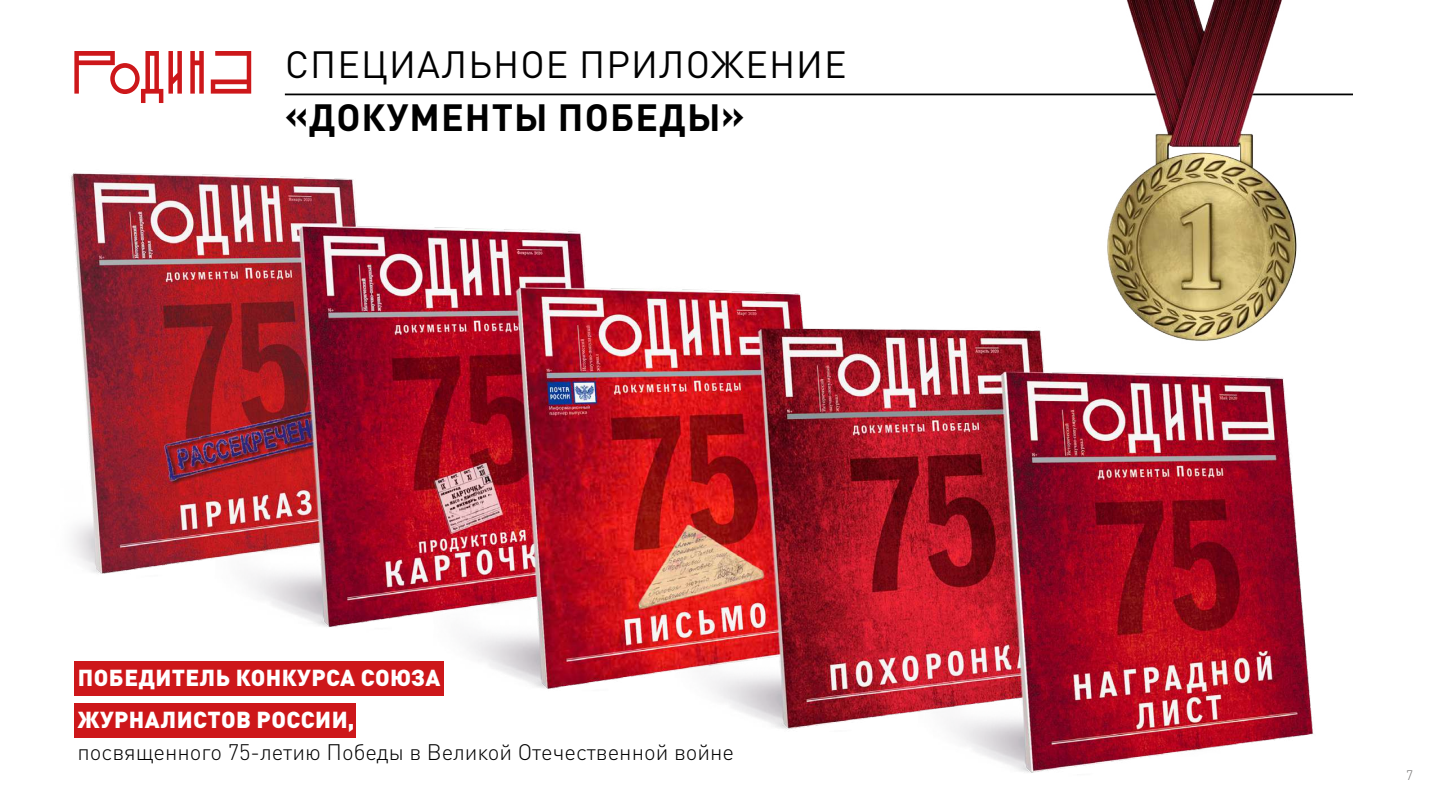
<style>
.page{position:relative;width:1440px;height:810px;background:#fff}
.page>*{position:absolute;margin:0;border:0;box-sizing:border-box;transform-origin:0 0}
.t1{font:37.5px "DIN Pro";letter-spacing:.03em;color:#000}
.t2{font:700 37.5px "DIN Pro";letter-spacing:.03em;color:#000}
.t3{font:900 22.88px/42.8px "DIN Pro";letter-spacing:.02em;color:#fff}
.t4{font:300 22.2px "DIN Pro";color:#000}
.t5{font:300 13.5px "DIN Pro";color:#706f6f}
</style>
<div class="page">
<hr style="left:285px;top:94px;width:1068px;height:1px;background:#000">
<svg style="left:211px;top:51px;width:40px;height:43px"></svg>
<svg style="left:74px;top:51px;width:108px;height:52px"></svg>
<svg style="left:190px;top:51px;width:14px;height:43px"></svg>
<img style="left:70px;top:173px;width:1244px;height:600px">
<div style="left:74px;top:661px;width:370px;height:35px;background:#cd171a"></div>
<div style="left:74px;top:703px;width:282px;height:35px;background:#cd171a"></div>
<img style="left:1008px;top:0;width:340px;height:358px">
<h1 class="t1" style="left:285px;top:35px;width:563px">специальное приложение</h1>
<h1 class="t2" style="left:285px;top:86px;width:461px">«Докум енты Победы»</h1>
<p class="t3" style="left:78px;top:653px;width:364px">Победитель конкурса Союза журналистов России,</p>
<p class="t4" style="left:78px;top:735px;width:658px">посвященного 75-летию Победы в Великой Отечественной войне</p>
<p class="t5" style="left:1406px;top:765px;width:8px">7</p>
</div>
